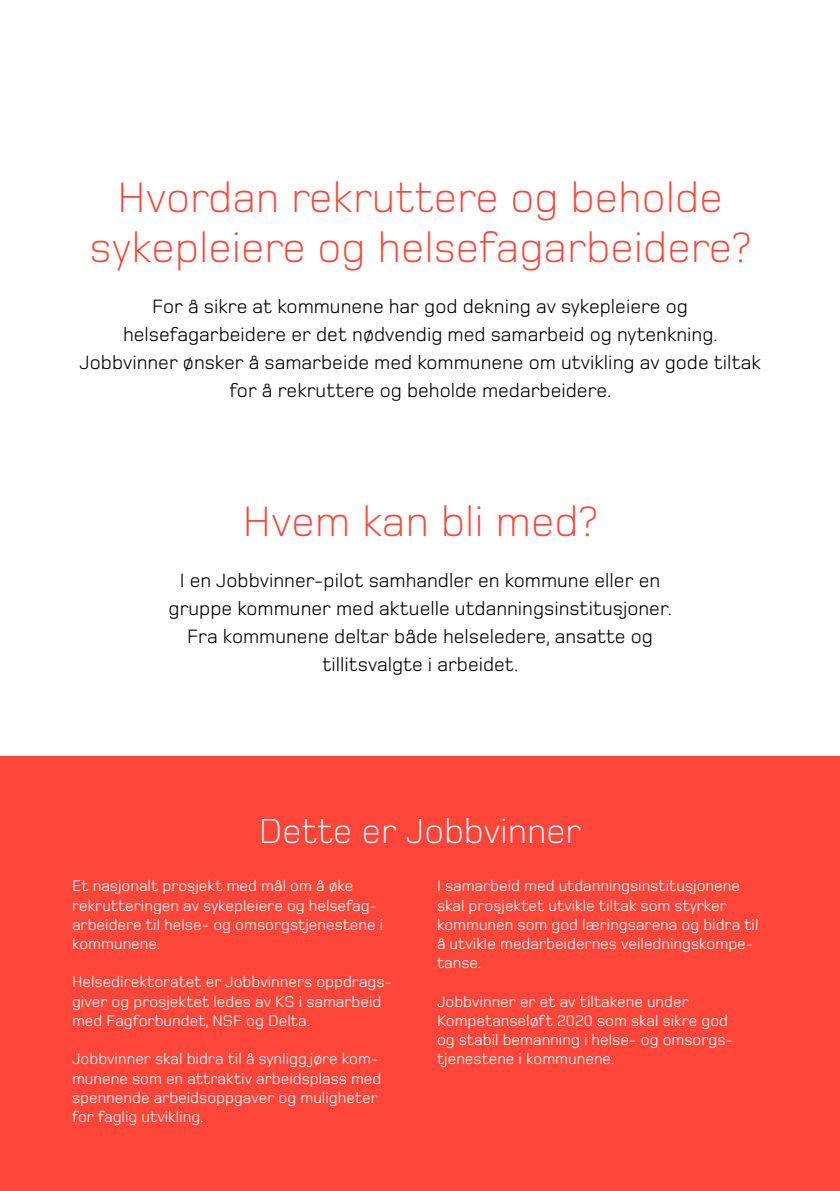
<style>
.page{position:relative;width:840px;height:1191px;background:#fff}
.page>*{position:absolute;margin:0;border:0;box-sizing:border-box;transform-origin:0 0}
.t1{font:300 44px/50px "Foundry Monoline";color:#fd4539;text-align:center}
.t2{font:300 36px "Foundry Monoline";color:#fff}
.t3{font:20px/28px "Foundry Monoline";color:#000;text-align:center}
.t4{font:16px/19.2px "Foundry Monoline";color:#fff}
</style>
<div class="page">
<div style="left:0;top:756px;width:839px;height:435px;background:#fd4539"></div>
<h1 class="t1" style="left:89px;top:172px;width:662px">Hvordan rekruttere og beholde sykepleiere og helsefagarbeidere?</h1>
<p class="t3" style="left:79px;top:292px;width:682px">For å sikre at kommunene har god dekning av sykepleiere og helsefagarbeidere er det nødvendig med samarbeid og nytenkning.<br>Jobbvinner ønsker å samarbeide med kommunene om utvikling av gode tiltak for å rekruttere og beholde medarbeidere.</p>
<h1 class="t1" style="left:242px;top:496px;width:356px">Hvem kan bli med?</h1>
<p class="t3" style="left:168px;top:566px;width:505px">I en Jobbvinner-pilot samhandler en kommune eller en gruppe kommuner med aktuelle utdanningsinstitusjoner.<br>Fra kommunene deltar både helseledere, ansatte og tillitsvalgte i arbeidet.</p>
<h2 class="t2" style="left:258px;top:812px;width:324px">Dette er Jobbvinner</h2>
<p class="t4" style="left:72px;top:876px;width:312px">Et nasjonalt prosjekt med mål om å øke rekrutteringen av sykepleiere og helsefag&shy;arbeidere til helse- og omsorgstjenestene i kommunene.</p>
<p class="t4" style="left:72px;top:972px;width:321px">Helsedirektoratet er Jobbvinners oppdrags&shy;giver og prosjektet ledes av KS i samarbeid med Fagforbundet, NSF og Delta.</p>
<p class="t4" style="left:72px;top:1049px;width:311px">Jobbvinner skal bidra til å synligg jøre kom&shy;munene som en attraktiv arbeidsplass med spennende arbeidsoppgaver og muligheter for faglig utvikling.</p>
<p class="t4" style="left:437px;top:876px;width:323px">I samarbeid med utdanningsinstitusjonene skal prosjektet utvikle tiltak som styrker kommunen som god læringsarena og bidra til å utvikle medarbeidernes veiledningskompe&shy;tanse.</p>
<p class="t4" style="left:437px;top:991px;width:295px">Jobbvinner er et av tiltakene under Kompetanseløft 2020 som skal sikre god og stabil bemanning i helse- og omsorgs&shy;tjenestene i kommunene.</p>
</div>
